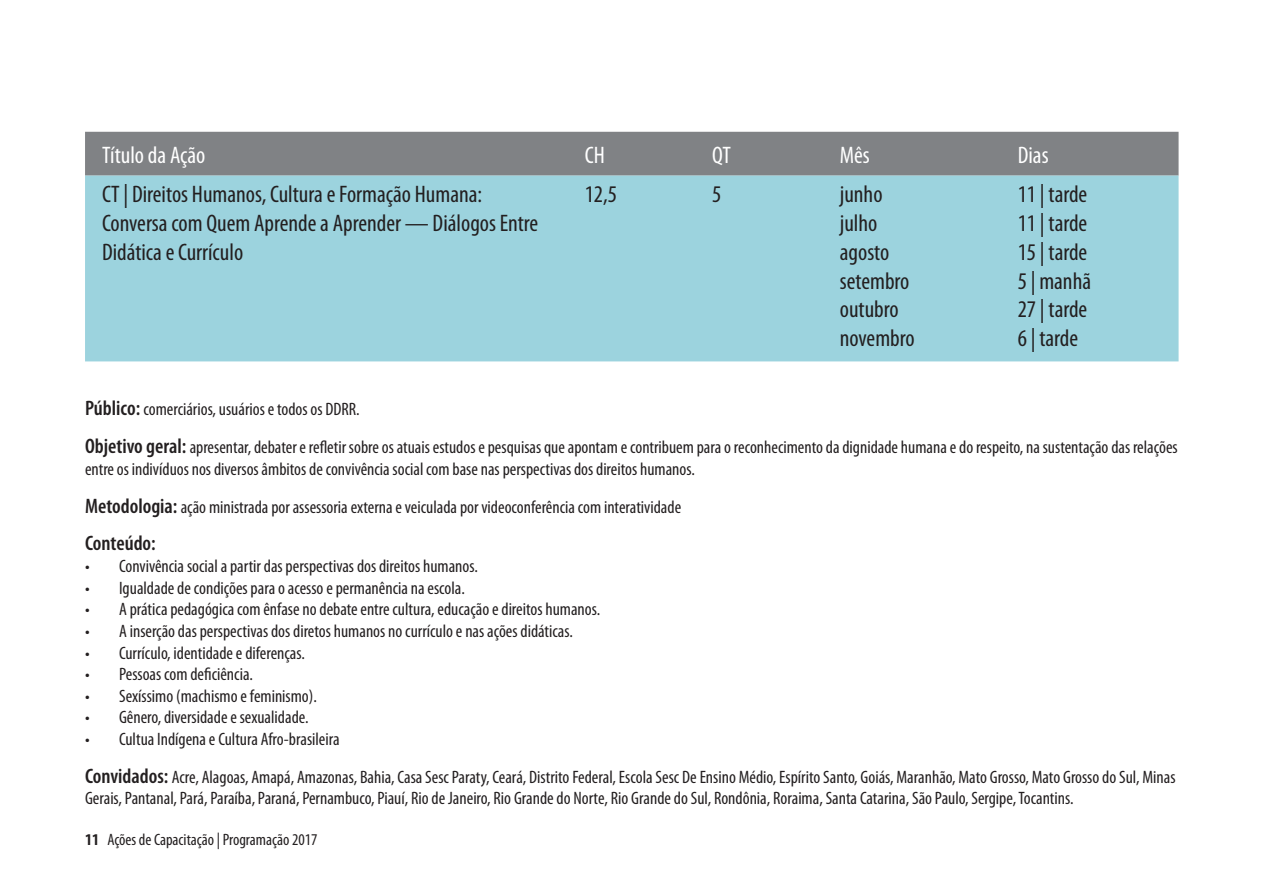
<style>
.page{position:relative;width:1263px;height:893px;background:#fff}
.page>*{position:absolute;margin:0;border:0;box-sizing:border-box;transform-origin:0 0}
.t1{font:condensed 24px/28.8px "Myriad Pro";color:#231f20}
.t2{font:condensed 24px "Myriad Pro";color:#fff}
.t3{font:600 condensed 21px "Myriad Pro";color:#231f20}
.t4{font:condensed 18px/38px "Myriad Pro";color:#231f20}
.t5{font:condensed 16.5px "Myriad Pro";color:#231f20}
.s1{font-weight:600;font-size:21px}
.s2{font-weight:700}
</style>
<div class="page">
<div style="left:85px;top:132px;width:1093px;height:44px;background:#808285"></div>
<div style="left:85px;top:176px;width:1093px;height:185px;background:#9cd3de"></div>
<h1 class="t2" style="left:102px;top:142px;width:105px">Título da Ação</h1>
<h1 class="t2" style="left:585px;top:142px;width:22px">CH</h1>
<h1 class="t2" style="left:712px;top:142px;width:20px">QT</h1>
<h1 class="t2" style="left:840px;top:142px;width:32px">Mês</h1>
<h1 class="t2" style="left:1018px;top:142px;width:32px">Dias</h1>
<h1 class="t1" style="left:102px;top:180px;width:438px">CT | Direitos Humanos, Cultura e Formação Humana:<br>Conversa com Quem Aprende a Aprender — Diálogos Entre<br>Didática e Currículo</h1>
<h1 class="t1" style="left:585px;top:180px;width:34px">12,5</h1>
<h1 class="t1" style="left:712px;top:180px;width:11px">5</h1>
<h1 class="t1" style="left:840px;top:180px;width:76px">junho julho agosto setembro outubro novembro</h1>
<h1 class="t1" style="left:1018px;top:180px;width:75px">11 | tarde<br>11 | tarde<br>15 | tarde<br>5 | manhã<br>27 | tarde<br>6 | tarde</h1>
<p class="t4" style="left:85px;top:390px;width:1094px"><span class="s1">Público:</span> comerciários, usuários e todos os DDRR.<br><span class="s1">Objetivo geral:</span> apresentar, debater e refletir sobre os atuais estudos e pesquisas que apontam e contribuem para o reconhecimento da dignidade humana e do respeito, na sustentação das relações</p>
<p class="t4" style="left:85px;top:450px;width:611px">entre os indivíduos nos diversos âmbitos de convivência social com base nas perspectivas dos direitos humanos.<br><span class="s1">Metodologia:</span> ação ministrada por assessoria externa e veiculada por videoconferência com interatividade</p>
<p class="t3" style="left:85px;top:532px;width:72px">Conteúdo:</p>
<p class="t4" style="left:85px;top:547px;width:394px">• Convivência social a partir das perspectivas dos direitos humanos.</p>
<p class="t4" style="left:85px;top:569px;width:381px">• Igualdade de condições para o acesso e permanência na escola.</p>
<p class="t4" style="left:85px;top:591px;width:517px">• A prática pedagógica com ênfase no debate entre cultura, educação e direitos humanos.</p>
<p class="t4" style="left:85px;top:612px;width:489px">• A inserção das perspectivas dos diretos humanos no currículo e nas ações didáticas.</p>
<p class="t4" style="left:85px;top:634px;width:221px">• Currículo, identidade e diferenças.</p>
<p class="t4" style="left:85px;top:655px;width:169px">• Pessoas com deficiência.</p>
<p class="t4" style="left:85px;top:677px;width:233px">• Sexíssimo (machismo e feminismo).</p>
<p class="t4" style="left:85px;top:699px;width:225px">• Gênero, diversidade e sexualidade.</p>
<p class="t4" style="left:85px;top:720px;width:1092px">• Cultua Indígena e Cultura Afro-brasileira<br><span class="s1">Convidados:</span> Acre, Alagoas, Amapá, Amazonas, Bahia, Casa Sesc Paraty, Ceará, Distrito Federal, Escola Sesc De Ensino Médio, Espírito Santo, Goiás, Maranhão, Mato Grosso, Mato Grosso do Sul, Minas</p>
<p class="t4" style="left:85px;top:780px;width:990px">Gerais, Pantanal, Pará, Paraíba, Paraná, Pernambuco, Piauí, Rio de Janeiro, Rio Grande do Norte, Rio Grande do Sul, Rondônia, Roraima, Santa Catarina, São Paulo, Sergipe, Tocantins.</p>
<p class="t5" style="left:85px;top:830px;width:234px"><span class="s2">11</span> Ações de Capacitação | Programação 2017</p>
</div>
